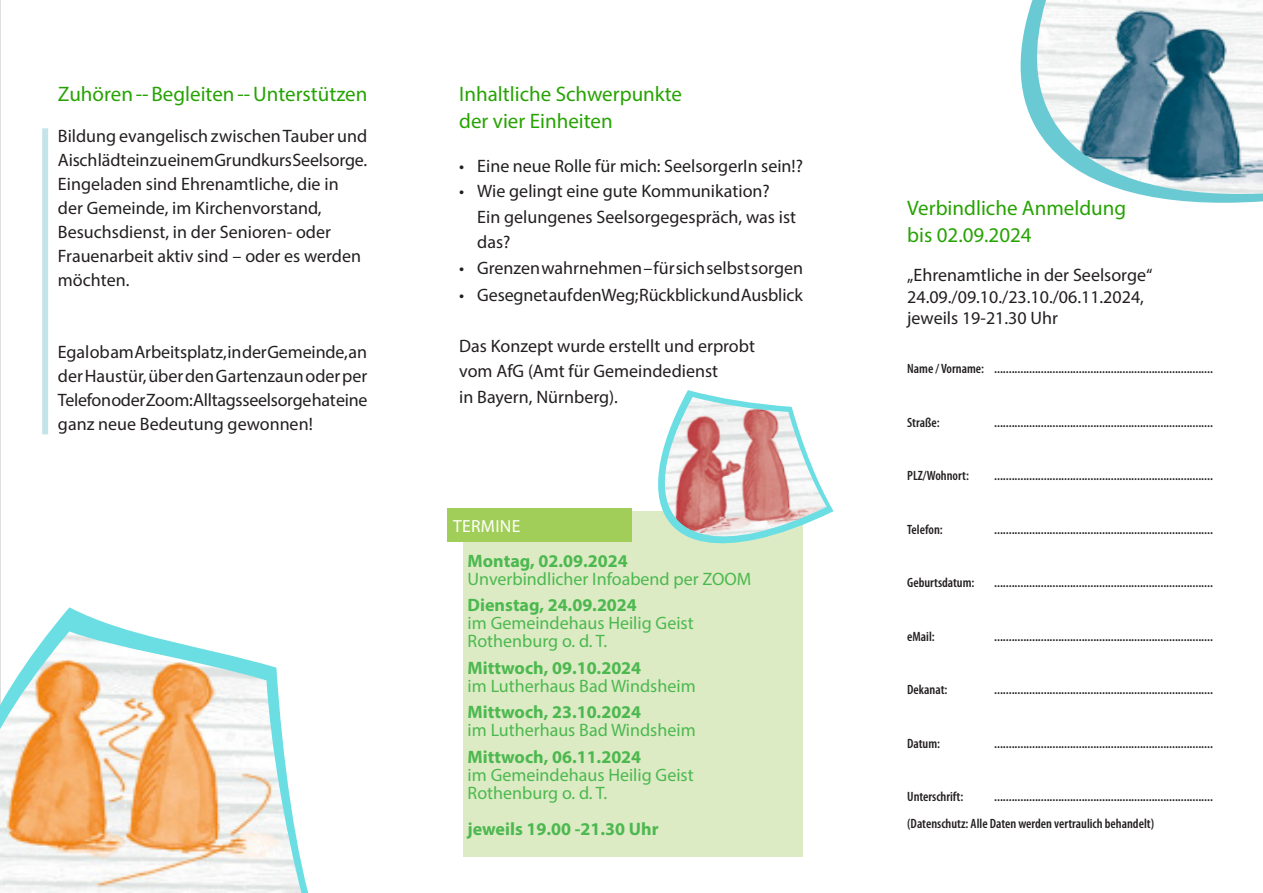
<style>
.page{position:relative;width:1263px;height:893px;background:#fff}
.page>*{position:absolute;margin:0;border:0;box-sizing:border-box;transform-origin:0 0}
.h2_Unterüberschrift{font:21px/27px "Myriad Pro";color:#26a303}
.h1_Überschrift{font:21px/27px "Myriad Pro";color:#26a303}
.VReferentIn{font:18px/25.5px "Myriad Pro";color:#231f20}
.VTitel{font:18px/24px "Myriad Pro";color:#231f20}
.VTermin{font:18px/18px "Myriad Pro";color:#4cb84f}
.VTermin-2{font:700 18px "Myriad Pro";color:#4cb84f}
.h1_Überschrift-2{font:17.55px "Myriad Pro";letter-spacing:.02em;color:#fff}
.VHinweis{font:600 condensed 13.5px "Myriad Pro";color:#231f20}
.s1{font-weight:700}
</style>
<div class="page">
<hr style="left:0;top:0;width:1px;height:859px;background:#d1d2d4">
<svg style="left:0;top:607px;width:131px;height:24px"></svg>
<div style="left:42px;top:128px;width:6px;height:306px;background:#c4e4ea"></div>
<img style="left:0;top:631px;width:301px;height:262px">
<svg style="left:1138px;top:194px;width:125px;height:9px"></svg>
<svg style="left:1020px;top:0;width:15px;height:126px;fill:#6acad3"></svg>
<img style="left:1035px;top:0;width:228px;height:194px">
<div style="left:464px;top:511px;width:339px;height:345px;background:#dcebc4"></div>
<div style="left:447px;top:508px;width:184px;height:34px;background:#a1ce58"></div>
<svg style="left:684px;top:390px;width:149px;height:154px"></svg>
<img style="left:658px;top:397px;width:169px;height:143px">
<p class="h2_Unterüberschrift" style="left:58px;top:80px;width:311px">Zuhören -- Begleiten -- Unterstützen</p>
<p class="VTitel" style="left:58px;top:123px;width:311px">Bildung evangelisch zwischen Tauber und<br>Aisch lädt ein zu einem Grundkurs Seelsorge.</p>
<p class="VTitel" style="left:58px;top:171px;width:305px">Eingeladen sind Ehrenamtliche, die in der Gemeinde, im Kirchenvorstand,<br>Besuchsdienst, in der Senioren- oder<br>Frauenarbeit aktiv sind – oder es werden möchten.</p>
<p class="VTitel" style="left:58px;top:339px;width:311px;text-align:justify">Egal ob am Arbeitsplatz, in der Gemeinde, an der Haustür, über den Gartenzaun oder per Telefon oder Zoom: Alltagsseelsorge hat eine ganz neue Bedeutung gewonnen!</p>
<p class="h2_Unterüberschrift" style="left:459px;top:80px;width:224px">Inhaltliche Schwerpunkte der vier Einheiten</p>
<p class="VReferentIn" style="left:459px;top:153px;width:345px">• Eine neue Rolle für mich: SeelsorgerIn sein!?</p>
<p class="VReferentIn" style="left:477px;top:178px;width:320px;text-indent:-18px">• Wie gelingt eine gute Kommunikation?<br>Ein gelungenes Seelsorgegespräch, was ist das?</p>
<p class="VReferentIn" style="left:459px;top:255px;width:345px">• Grenzen wahrnehmen – für sich selbst sorgen</p>
<p class="VReferentIn" style="left:459px;top:282px;width:345px">• Gesegnet auf den Weg; Rückblick und Ausblick</p>
<p class="VReferentIn" style="left:459px;top:333px;width:297px">Das Konzept wurde erstellt und erprobt vom AfG (Amt für Gemeindedienst<br>in Bayern, Nürnberg).</p>
<p class="h1_Überschrift-2" style="left:453px;top:515px;width:69px">TERMINE</p>
<p class="VTermin" style="left:468px;top:551px;width:285px"><span class="s1">Montag, 02.09.2024<br></span>Unverbindlicher Infoabend per ZOOM</p>
<p class="VTermin" style="left:468px;top:596px;width:228px"><span class="s1">Dienstag, 24.09.2024<br></span>im Gemeindehaus Heilig Geist<br>Rothenburg o. d. T.</p>
<p class="VTermin" style="left:468px;top:658px;width:230px"><span class="s1">Mittwoch, 09.10.2024<br></span>im Lutherhaus Bad Windsheim</p>
<p class="VTermin" style="left:468px;top:703px;width:230px"><span class="s1">Mittwoch, 23.10.2024<br></span>im Lutherhaus Bad Windsheim</p>
<p class="VTermin" style="left:468px;top:747px;width:228px"><span class="s1">Mittwoch, 06.11.2024<br></span>im Gemeindehaus Heilig Geist<br>Rothenburg o. d. T.</p>
<p class="VTermin-2" style="left:468px;top:817px;width:192px">jeweils 19.00 -21.30 Uhr</p>
<p class="h1_Überschrift" style="left:907px;top:194px;width:221px">Verbindliche Anmeldung bis 02.09.2024</p>
<p class="VReferentIn" style="left:907px;top:264px;width:247px;line-height:21.6px">„Ehrenamtliche in der Seelsorge“<br>24.09./09.10./23.10./06.11.2024,</p>
<p class="VReferentIn" style="left:907px;top:305px;width:152px">jeweils 19-21.30 Uhr</p>
<p class="VHinweis" style="left:907px;top:360px;width:307px">Name / Vorname: ...........................................................................</p>
<p class="VHinweis" style="left:907px;top:414px;width:34px">Straße:</p>
<p class="VHinweis" style="left:994px;top:414px;width:220px">...........................................................................</p>
<p class="VHinweis" style="left:907px;top:467px;width:63px">PLZ/Wohnort:</p>
<p class="VHinweis" style="left:994px;top:467px;width:220px">...........................................................................</p>
<p class="VHinweis" style="left:907px;top:521px;width:37px">Telefon:</p>
<p class="VHinweis" style="left:994px;top:521px;width:220px">...........................................................................</p>
<p class="VHinweis" style="left:907px;top:574px;width:69px">Geburtsdatum:</p>
<p class="VHinweis" style="left:994px;top:574px;width:220px">...........................................................................</p>
<p class="VHinweis" style="left:907px;top:628px;width:29px">eMail:</p>
<p class="VHinweis" style="left:994px;top:628px;width:220px">...........................................................................</p>
<p class="VHinweis" style="left:907px;top:681px;width:42px">Dekanat:</p>
<p class="VHinweis" style="left:994px;top:681px;width:220px">...........................................................................</p>
<p class="VHinweis" style="left:907px;top:735px;width:34px">Datum:</p>
<p class="VHinweis" style="left:994px;top:735px;width:220px">...........................................................................</p>
<p class="VHinweis" style="left:907px;top:788px;width:58px">Unterschrift:</p>
<p class="VHinweis" style="left:994px;top:788px;width:220px">...........................................................................</p>
<p class="VHinweis" style="left:907px;top:815px;width:248px">(Datenschutz: Alle Daten werden vertraulich behandelt)</p>
</div>
